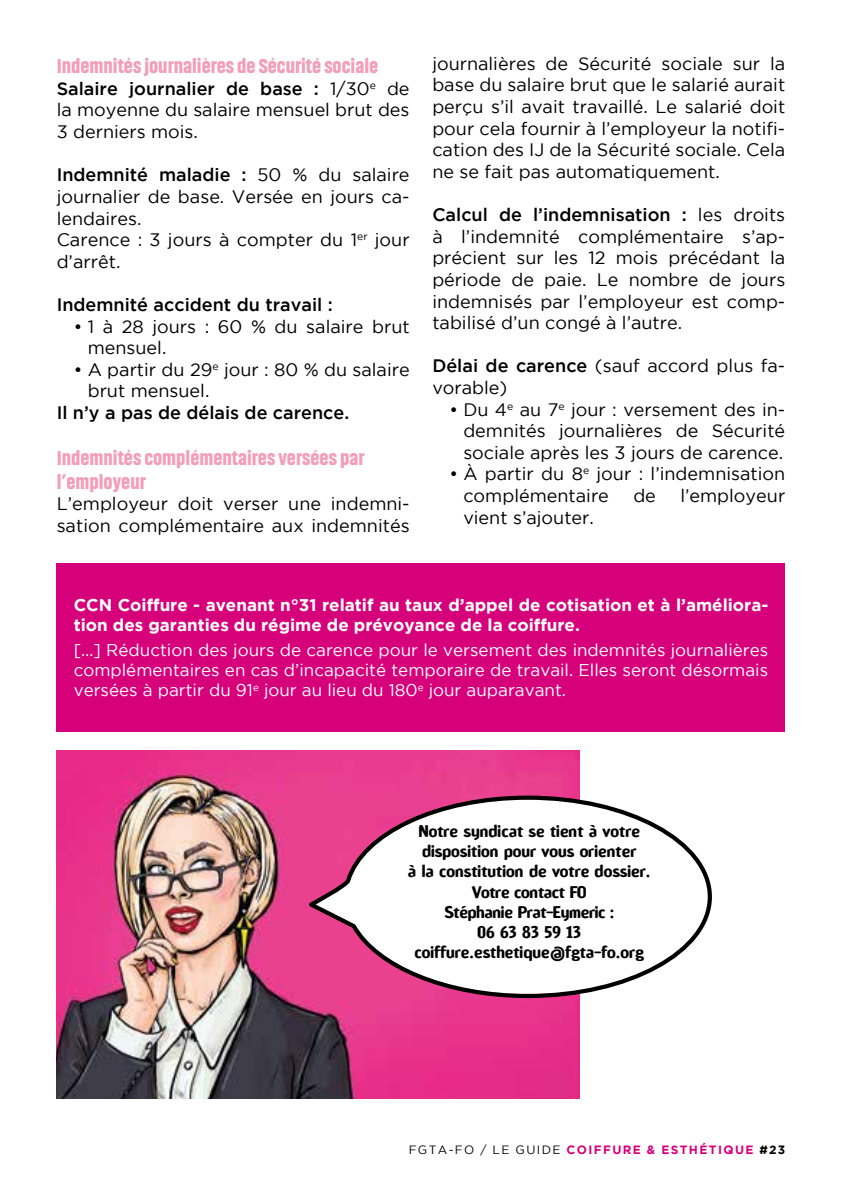
<style>
.page{position:relative;width:842px;height:1191px;background:#fff}
.page>*{position:absolute;margin:0;border:0;box-sizing:border-box;transform-origin:0 0}
.t1{font:900 20px/24px "Akhand";color:#f39eb7}
.t2{font:18px/21.6px "Gotham";color:#000}
.t3{font:500 18px "Gotham";color:#000}
.t4{font:17px/20px "Gotham";color:#fff;text-align:justify}
.t5{font:700 17px/20px "Gotham";color:#fff}
.t6{font:700 16px/20px "Amoebia";color:#000;text-align:center}
.t7{font:700 12px "Gotham";letter-spacing:.115em;color:#d7007b}
.s1{font-weight:500}
.s2{font-weight:400;color:#000}
.s3{color:#000}
</style>
<div class="page">
<div style="left:57px;top:563px;width:728px;height:168px;background:#d7007b"></div>
<img style="left:57px;top:750px;width:523px;height:348px">
<svg style="left:307px;top:793px;width:405px;height:207px"></svg>
<p class="t1" style="left:57px;top:54px;width:323px">Indemnités journalières de Sécurité sociale</p>
<p class="t2" style="left:57px;top:77px;width:354px;text-align:justify"><span class="s1">Salaire journalier de base :</span> 1/30<sup>e</sup> de la moyenne du salaire mensuel brut des 3 derniers mois.</p>
<p class="t2" style="left:57px;top:164px;width:354px"><span class="s1">Indemnité maladie :</span> 50 % du salaire journalier de base. Versée en jours ca&shy;lendaires.<br>Carence : 3 jours à compter du 1<sup>er</sup> jour d’arrêt.</p>
<p class="t3" style="left:57px;top:294px;width:277px">Indemnité accident du travail :</p>
<p class="t2" style="left:88px;top:315px;width:323px;text-indent:-14px">• 1 à 28 jours : 60 % du salaire brut mensuel.</p>
<p class="t2" style="left:88px;top:358px;width:323px;text-indent:-14px">• A partir du 29<sup>e</sup> jour : 80 % du salaire brut mensuel.</p>
<p class="t3" style="left:57px;top:402px;width:294px">Il n’y a pas de délais de carence.</p>
<p class="t1" style="left:57px;top:446px;width:309px">Indemnités complémentaires versées par l’employeur</p>
<p class="t2" style="left:57px;top:493px;width:354px">L’employeur doit verser une indemni&shy;sation complémentaire aux indemnités</p>
<p class="t2" style="left:432px;top:52px;width:354px;text-align:justify">journalières de Sécurité sociale sur la base du salaire brut que le salarié aurait perçu s’il avait travaillé. Le salarié doit pour cela fournir à l’employeur la notifi&shy;cation des IJ de la Sécurité sociale. Cela ne se fait pas automatiquement.</p>
<p class="t2" style="left:432px;top:204px;width:354px;text-align:justify"><span class="s1">Calcul de l’indemnisation :</span> les droits à l’indemnité complémentaire s’ap&shy;précient sur les 12 mois précédant la période de paie. Le nombre de jours indemnisés par l’employeur est comp&shy;tabilisé d’un congé à l’autre.</p>
<p class="t2" style="left:432px;top:355px;width:354px"><span class="s1">Délai de carence</span> (sauf accord plus fa&shy;vorable)</p>
<p class="t2" style="left:463px;top:398px;width:323px;text-align:justify;text-indent:-14px">• Du 4<sup>e</sup> au 7<sup>e</sup> jour : versement des in&shy;demnités journalières de Sécurité sociale après les 3 jours de carence.</p>
<p class="t2" style="left:463px;top:463px;width:323px;text-indent:-14px">• À partir du 8<sup>e</sup> jour : l’indemnisation complémentaire</p>
<p class="t2" style="left:633px;top:484px;width:24px">de</p>
<p class="t2" style="left:680px;top:484px;width:106px">l’employeur</p>
<p class="t2" style="left:463px;top:506px;width:132px">vient s’ajouter.</p>
<p class="t5" style="left:74px;top:594px;width:696px">CCN Coiffure - avenant n°31 relatif au taux d’appel de cotisation et à l’améliora&shy;tion des garanties du régime de prévoyance de la coiffure.</p>
<p class="t4" style="left:74px;top:640px;width:696px">[…] Réduction des jours de carence pour le versement des indemnités journalières complémentaires en cas d’incapacité temporaire de travail. Elles seront désormais versées à partir du 91<sup>e</sup> jour au lieu du 180<sup>e</sup> jour auparavant.</p>
<p class="t6" style="left:408px;top:822px;width:244px">Notre syndicat se tient à votre disposition pour vous orienter<br>à la constitution de votre dossier.<br>Votre contact FO<br>Stéphanie Prat-Eymeric :<br>06 63 83 59 13 coiffure.esthetique@fgta-fo.org</p>
<p class="t7" style="left:409px;top:1143px;width:378px"><span class="s2">FGTA-FO / LE GUIDE</span> COIFFURE &amp; ESTHÉTIQUE <span class="s3">#23</span></p>
</div>
